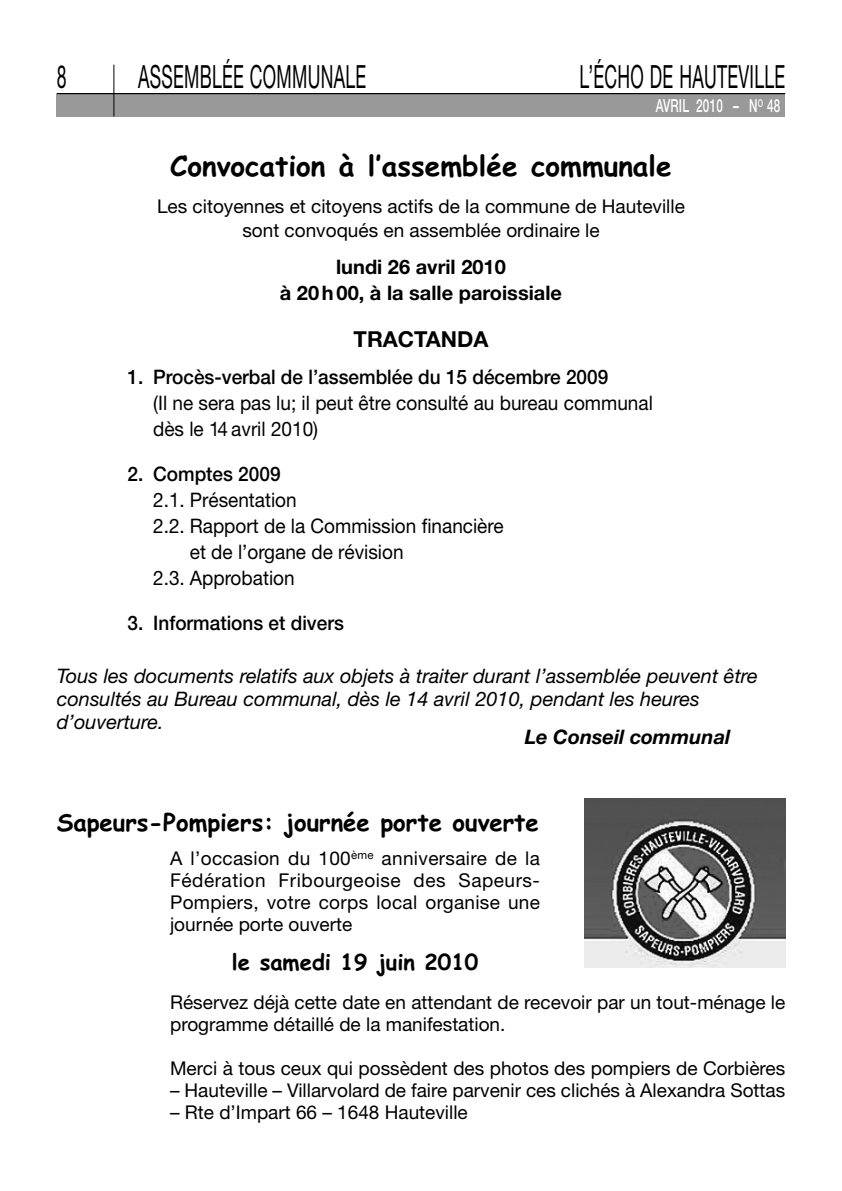
<style>
.page{position:relative;width:842px;height:1191px;background:#fff}
.page>*{position:absolute;margin:0;border:0;box-sizing:border-box;transform-origin:0 0}
.t1{font:32px "Helvetica Neue";letter-spacing:.015em;color:#000;scale:.55 1}
.t2{font:700 28px "Comic Sans MS";color:#000}
.t3{font:700 24px "Comic Sans MS";color:#000}
.t4{font:700 22px "Comic Sans MS";color:#000}
.t5{font:700 22px "Helvetica Neue";color:#000}
.t6{font:20px/26px "Helvetica Neue";color:#000;scale:.95 1}
.t7{font:italic 20px/23px "Helvetica Neue";color:#000}
.t8{font:500 20px "Helvetica Neue";color:#000;scale:.95 1}
.t9{font:700 20px/26px "Helvetica Neue";color:#000;text-align:center}
.t10{font:italic 700 20px "Helvetica Neue";color:#000}
.t11{font:19px/22px "Helvetica Neue";color:#000;text-align:center}
.t12{font:500 18px "Helvetica Neue";letter-spacing:.02em;color:#fff;scale:.65 1}
.s1{color:#999}
</style>
<div class="page">
<div style="left:57px;top:94px;width:728px;height:23px;background:#999"></div>
<hr style="left:57px;top:93px;width:728px;height:1px;background:#000">
<hr style="left:114px;top:65px;width:1px;height:51px;background:#000">
<img style="left:584px;top:799px;width:201px;height:168px">
<h1 class="t1" style="left:57px;top:65px;width:19px">8</h1>
<h1 class="t1" style="left:138px;top:65px;width:417px">ASSEMBLÉE COMMUNALE</h1>
<h1 class="t1" style="left:580px;top:65px;width:375px">L’ÉCHO DE HAUTEVILLE</h1>
<p class="t12" style="left:656px;top:99px;width:201px">AVRIL 2010 – N<sup>O</sup> 48<span class="s1">-</span></p>
<h2 class="t2" style="left:170px;top:154px;width:503px">Convocation à l’assemblée communale</h2>
<p class="t11" style="left:157px;top:196px;width:529px;line-height:24px">Les citoyennes et citoyens actifs de la commune de Hauteville sont convoqués en assemblée ordinaire le</p>
<p class="t9" style="left:280px;top:256px;width:284px">lundi 26 avril 2010<br>à 20 h 00, à la salle paroissiale</p>
<p class="t5" style="left:354px;top:331px;width:136px">TRACTANDA</p>
<p class="t8" style="left:127px;top:369px;width:508px">1. Procès-verbal de l’assemblée du 15 décembre 2009</p>
<p class="t6" style="left:153px;top:391px;width:527px">(Il ne sera pas lu; il peut être consulté au bureau communal dès le 14 avril 2010)</p>
<p class="t8" style="left:127px;top:466px;width:163px">2. Comptes 2009</p>
<p class="t6" style="left:153px;top:488px;width:153px">2.1. Présentation</p>
<p class="t6" style="left:153px;top:514px;width:370px">2.2. Rapport de la Commission financière</p>
<p class="t6" style="left:190px;top:540px;width:226px">et de l’organe de révision</p>
<p class="t6" style="left:153px;top:566px;width:150px">2.3. Approbation</p>
<p class="t8" style="left:127px;top:616px;width:229px">3. Informations et divers</p>
<p class="t7" style="left:57px;top:666px;width:703px">Tous les documents relatifs aux objets à traiter durant l’assemblée peuvent être consultés au Bureau communal, dès le 14 avril 2010, pendant les heures d’ouverture.</p>
<p class="t10" style="left:525px;top:729px;width:207px">Le Conseil communal</p>
<p class="t3" style="left:57px;top:812px;width:484px">Sapeurs-Pompiers: journée porte ouverte</p>
<p class="t11" style="left:170px;top:849px;width:371px;text-align:justify">A l’occasion du 100<sup>ème</sup> anniversaire de la Fédération Fribourgeoise des Sapeurs-Pompiers, votre corps local organise une journée porte ouverte</p>
<p class="t4" style="left:232px;top:952px;width:248px">le samedi 19 juin 2010</p>
<p class="t11" style="left:170px;top:993px;width:617px;text-align:left">Réservez déjà cette date en attendant de recevoir par un tout-ménage le programme détaillé de la manifestation.</p>
<p class="t11" style="left:170px;top:1059px;width:617px">Merci à tous ceux qui possèdent des photos des pompiers de Corbières</p>
<p class="t11" style="left:170px;top:1081px;width:617px">– Hauteville – Villarvolard de faire parvenir ces clichés à Alexandra Sottas</p>
<p class="t11" style="left:170px;top:1103px;width:299px">– Rte d’Impart 66 – 1648 Hauteville</p>
</div>
